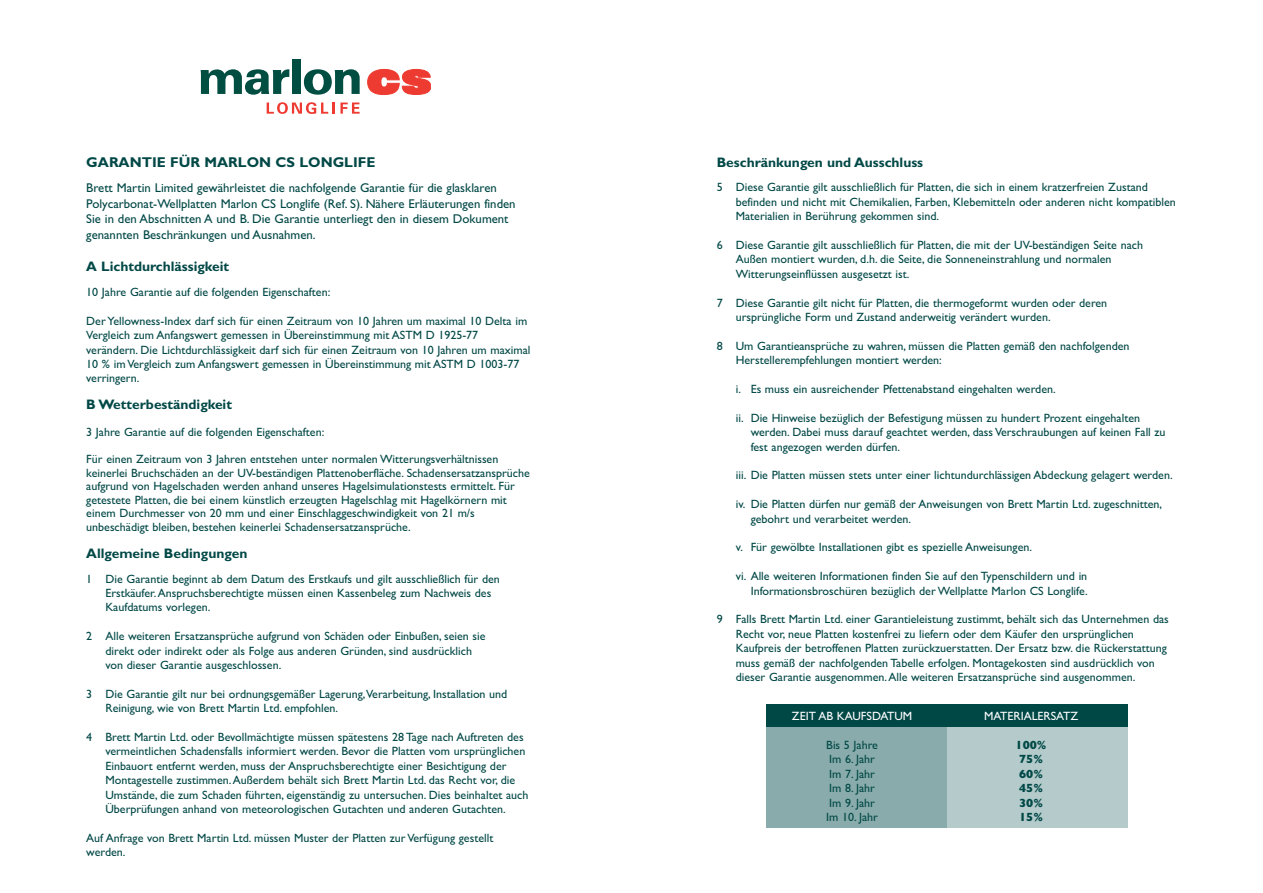
<style>
.page{position:relative;width:1263px;height:893px;background:#fff}
.page>*{position:absolute;margin:0;border:0;box-sizing:border-box;transform-origin:0 0}
.t1{font:700 14.25px "Gill Sans";color:#004846}
.t2{font:700 13.8px "Gill Sans";color:#004846}
.t3{font:12.75px/15.5px "Gill Sans";color:#004846}
.t4{font:12px/14.4px "Gill Sans TT";color:#004846}
.t5{font:12px "Gill Sans TT";color:#fff}
.t6{font:12px "Gill Sans Bold TT";color:#004846}
</style>
<div class="page">
<div style="left:293px;top:60px;width:8px;height:34px;background:#004d41"></div>
<svg style="left:304px;top:69px;width:56px;height:26px"></svg>
<svg style="left:267px;top:102px;width:93px;height:12px"></svg>
<svg style="left:368px;top:69px;width:63px;height:26px"></svg>
<svg style="left:201px;top:69px;width:88px;height:26px"></svg>
<div style="left:766px;top:704px;width:362px;height:23px;background:#004846"></div>
<div style="left:766px;top:727px;width:181px;height:100px;background:#89abab"></div>
<div style="left:947px;top:727px;width:181px;height:100px;background:#b4cacb"></div>
<p class="t1" style="left:86px;top:157px;width:291px">GARANTIE FÜR MARLON CS LONGLIFE</p>
<p class="t3" style="left:86px;top:182px;width:431px">Brett Martin Limited gewährleistet die nachfolgende Garantie für die glasklaren Polycarbonat-Wellplatten Marlon CS Longlife (Ref. S). Nähere Erläuterungen finden Sie in den Abschnitten A und B. Die Garantie unterliegt den in diesem Dokument genannten Beschränkungen und Ausnahmen.</p>
<p class="t2" style="left:86px;top:261px;width:144px">A Lichtdurchlässigkeit</p>
<p class="t4" style="left:86px;top:285px;width:246px">10 Jahre Garantie auf die folgenden Eigenschaften:</p>
<p class="t4" style="left:86px;top:313px;width:446px">Der Yellowness-Index darf sich für einen Zeitraum von 10 Jahren um maximal 10 Delta im Vergleich zum Anfangswert gemessen in Übereinstimmung mit ASTM D 1925-77 verändern. Die Lichtdurchlässigkeit darf sich für einen Zeitraum von 10 Jahren um maximal 10 % im Vergleich zum Anfangswert gemessen in Übereinstimmung mit ASTM D 1003-77 verringern.</p>
<p class="t2" style="left:86px;top:400px;width:147px">B Wetterbeständigkeit</p>
<p class="t4" style="left:86px;top:425px;width:240px">3 Jahre Garantie auf die folgenden Eigenschaften:</p>
<p class="t4" style="left:86px;top:453px;width:445px;line-height:13.5px">Für einen Zeitraum von 3 Jahren entstehen unter normalen Witterungsverhältnissen keinerlei Bruchschäden an der UV-beständigen Plattenoberfläche. Schadensersatzansprüche aufgrund von Hagelschaden werden anhand unseres Hagelsimulationstests ermittelt. Für getestete Platten, die bei einem künstlich erzeugten Hagelschlag mit Hagelkörnern mit einem Durchmesser von 20 mm und einer Einschlaggeschwindigkeit von 21 m/s unbeschädigt bleiben, bestehen keinerlei Schadensersatzansprüche.</p>
<p class="t2" style="left:86px;top:548px;width:163px">Allgemeine Bedingungen</p>
<p class="t4" style="left:105px;top:571px;width:396px;text-indent:-19px">1 Die Garantie beginnt ab dem Datum des Erstkaufs und gilt ausschließlich für den<br>Erstkäufer.Anspruchsberechtigte müssen einen Kassenbeleg zum Nachweis des<br>Kaufdatums vorlegen.</p>
<p class="t4" style="left:105px;top:629px;width:382px;text-indent:-19px">2 Alle weiteren Ersatzansprüche aufgrund von Schäden oder Einbußen, seien sie direkt oder indirekt oder als Folge aus anderen Gründen, sind ausdrücklich von dieser Garantie ausgeschlossen.</p>
<p class="t4" style="left:105px;top:686px;width:403px;text-indent:-19px">3 Die Garantie gilt nur bei ordnungsgemäßer Lagerung,Verarbeitung, Installation und<br>Reinigung, wie von Brett Martin Ltd. empfohlen.</p>
<p class="t4" style="left:105px;top:730px;width:425px;text-indent:-19px">4 Brett Martin Ltd. oder Bevollmächtigte müssen spätestens 28 Tage nach Auftreten des vermeintlichen Schadensfalls informiert werden. Bevor die Platten vom ursprünglichen Einbauort entfernt werden, muss der Anspruchsberechtigte einer Besichtigung der Montagestelle zustimmen.Außerdem behält sich Brett Martin Ltd. das Recht vor, die Umstände, die zum Schaden führten, eigenständig zu untersuchen. Dies beinhaltet auch Überprüfungen anhand von meteorologischen Gutachten und anderen Gutachten.</p>
<p class="t4" style="left:86px;top:830px;width:409px">Auf Anfrage von Brett Martin Ltd. müssen Muster der Platten zur Verfügung gestellt werden.</p>
<p class="t2" style="left:717px;top:157px;width:208px">Beschränkungen und Ausschluss</p>
<p class="t4" style="left:736px;top:180px;width:441px;text-indent:-19px">5 Diese Garantie gilt ausschließlich für Platten, die sich in einem kratzerfreien Zustand befinden und nicht mit Chemikalien, Farben, Klebemitteln oder anderen nicht kompatiblen<br>Materialien in Berührung gekommen sind.</p>
<p class="t4" style="left:736px;top:238px;width:409px;text-indent:-19px">6 Diese Garantie gilt ausschließlich für Platten, die mit der UV-beständigen Seite nach<br>Außen montiert wurden, d.h. die Seite, die Sonneneinstrahlung und normalen<br>Witterungseinflüssen ausgesetzt ist.</p>
<p class="t4" style="left:736px;top:295px;width:373px;text-indent:-19px">7 Diese Garantie gilt nicht für Platten, die thermogeformt wurden oder deren ursprüngliche Form und Zustand anderweitig verändert wurden.</p>
<p class="t4" style="left:736px;top:338px;width:395px;text-indent:-19px">8 Um Garantieansprüche zu wahren, müssen die Platten gemäß den nachfolgenden<br>Herstellerempfehlungen montiert werden:</p>
<p class="t4" style="left:736px;top:382px;width:321px">i. Es muss ein ausreichender Pfettenabstand eingehalten werden.</p>
<p class="t4" style="left:751px;top:410px;width:416px;text-indent:-15px">ii. Die Hinweise bezüglich der Befestigung müssen zu hundert Prozent eingehalten werden. Dabei muss darauf geachtet werden, dass Verschraubungen auf keinen Fall zu fest angezogen werden dürfen.</p>
<p class="t4" style="left:736px;top:468px;width:438px">iii. Die Platten müssen stets unter einer lichtundurchlässigen Abdeckung gelagert werden.</p>
<p class="t4" style="left:751px;top:497px;width:413px;text-indent:-15px">iv. Die Platten dürfen nur gemäß der Anweisungen von Brett Martin Ltd. zugeschnitten, gebohrt und verarbeitet werden.</p>
<p class="t4" style="left:736px;top:540px;width:298px">v. Für gewölbte Installationen gibt es spezielle Anweisungen.</p>
<p class="t4" style="left:736px;top:569px;width:353px;text-align:right">vi. Alle weiteren Informationen finden Sie auf den Typenschildern und in<br>Informationsbroschüren bezüglich der Wellplatte Marlon CS Longlife.</p>
<p class="t4" style="left:736px;top:612px;width:435px;text-indent:-19px">9 Falls Brett Martin Ltd. einer Garantieleistung zustimmt, behält sich das Unternehmen das Recht vor, neue Platten kostenfrei zu liefern oder dem Käufer den ursprünglichen Kaufpreis der betroffenen Platten zurückzuerstatten. Der Ersatz bzw. die Rückerstattung muss gemäß der nachfolgenden Tabelle erfolgen. Montagekosten sind ausdrücklich von dieser Garantie ausgenommen.Alle weiteren Ersatzansprüche sind ausgenommen.</p>
<p class="t5" style="left:792px;top:709px;width:122px">ZEIT AB KAUFSDATUM</p>
<p class="t5" style="left:984px;top:709px;width:96px">MATERIALERSATZ</p>
<p class="t4" style="left:826px;top:737px;width:53px">Bis 5 Jahre</p>
<p class="t6" style="left:1015px;top:738px;width:33px">100%</p>
<p class="t4" style="left:829px;top:752px;width:47px">Im 6. Jahr</p>
<p class="t6" style="left:1019px;top:752px;width:25px">75%</p>
<p class="t4" style="left:829px;top:766px;width:47px">Im 7. Jahr</p>
<p class="t6" style="left:1019px;top:766px;width:25px">60%</p>
<p class="t4" style="left:829px;top:781px;width:47px">Im 8. Jahr</p>
<p class="t6" style="left:1019px;top:781px;width:25px">45%</p>
<p class="t4" style="left:829px;top:795px;width:47px">Im 9. Jahr</p>
<p class="t6" style="left:1019px;top:795px;width:25px">30%</p>
<p class="t4" style="left:826px;top:810px;width:53px">Im 10. Jahr</p>
<p class="t6" style="left:1019px;top:810px;width:25px">15%</p>
</div>
